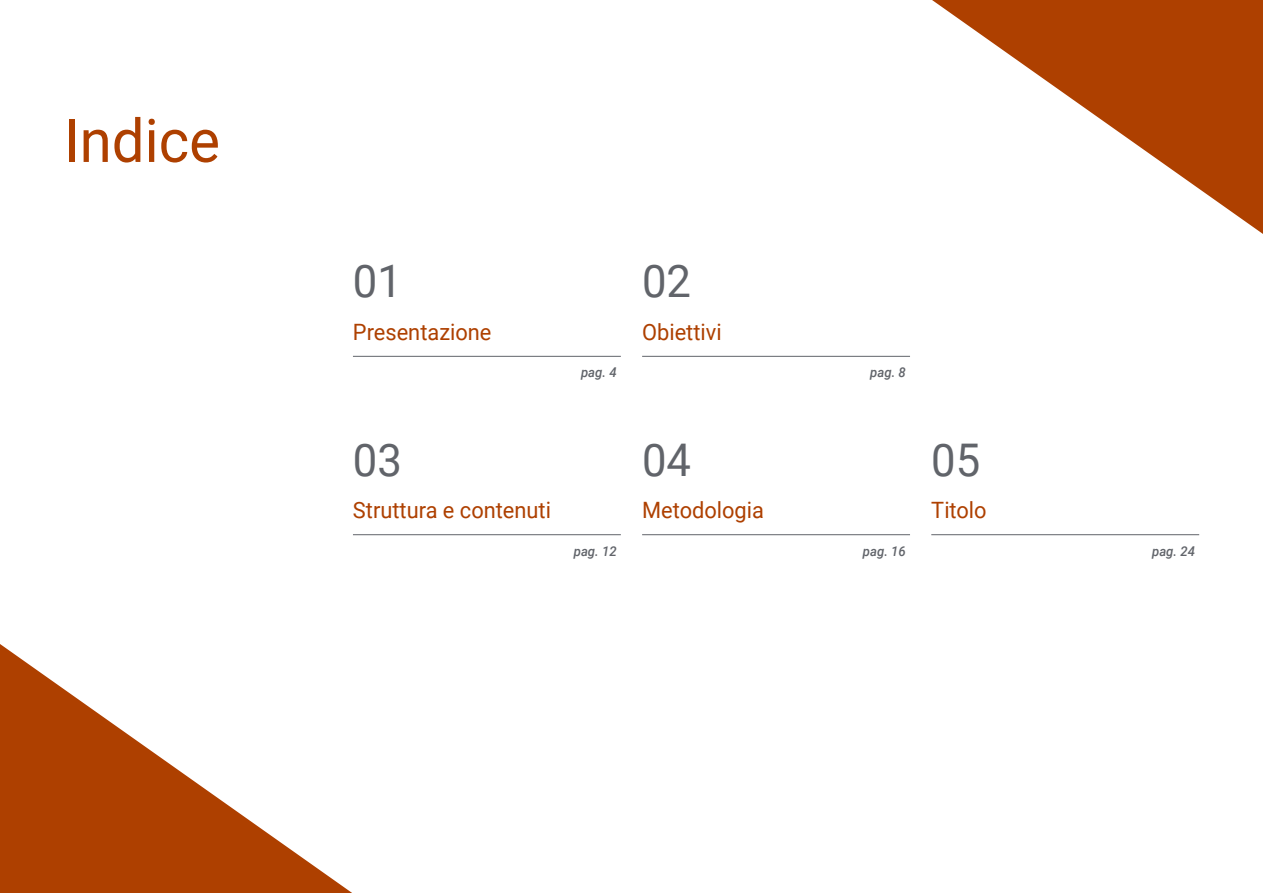
<style>
.page{position:relative;width:1263px;height:893px;background:#fff}
.page>*{position:absolute;margin:0;border:0;box-sizing:border-box;transform-origin:0 0}
.t1{font:60px "Roboto";color:#ae4000}
.t2{font:45px "Roboto";color:#61646a}
.t3{font:22.5px "Roboto";color:#ae4000}
.t4{font:italic 500 13.5px "Roboto";color:#61646a}
</style>
<div class="page">
<hr style="left:353px;top:356px;width:268px;height:1px;background:#61646a">
<hr style="left:931px;top:534px;width:268px;height:1px;background:#61646a">
<hr style="left:642px;top:356px;width:268px;height:1px;background:#61646a">
<hr style="left:353px;top:534px;width:268px;height:1px;background:#61646a">
<hr style="left:642px;top:534px;width:268px;height:1px;background:#61646a">
<svg style="left:0;top:644px;width:352px;height:249px"></svg>
<svg style="left:932px;top:0;width:331px;height:234px"></svg>
<h1 class="t1" style="left:64px;top:99px;width:158px">Indice</h1>
<h2 class="t2" style="left:353px;top:250px;width:51px">01</h2>
<h2 class="t2" style="left:642px;top:250px;width:51px">02</h2>
<p class="t3" style="left:353px;top:316px;width:140px">Presentazione</p>
<p class="t3" style="left:642px;top:316px;width:81px">Obiettivi</p>
<p class="t4" style="left:581px;top:363px;width:37px">pag. 4</p>
<p class="t4" style="left:870px;top:363px;width:37px">pag. 8</p>
<h2 class="t2" style="left:353px;top:428px;width:51px">03</h2>
<p class="t3" style="left:353px;top:494px;width:200px">Struttura e contenuti</p>
<h2 class="t2" style="left:642px;top:428px;width:51px">04</h2>
<p class="t3" style="left:642px;top:494px;width:123px">Metodologia</p>
<h2 class="t2" style="left:931px;top:428px;width:51px">05</h2>
<p class="t3" style="left:931px;top:494px;width:57px">Titolo</p>
<p class="t4" style="left:574px;top:542px;width:44px">pag. 12</p>
<p class="t4" style="left:863px;top:542px;width:44px">pag. 16</p>
<p class="t4" style="left:1152px;top:542px;width:44px">pag. 24</p>
</div>
